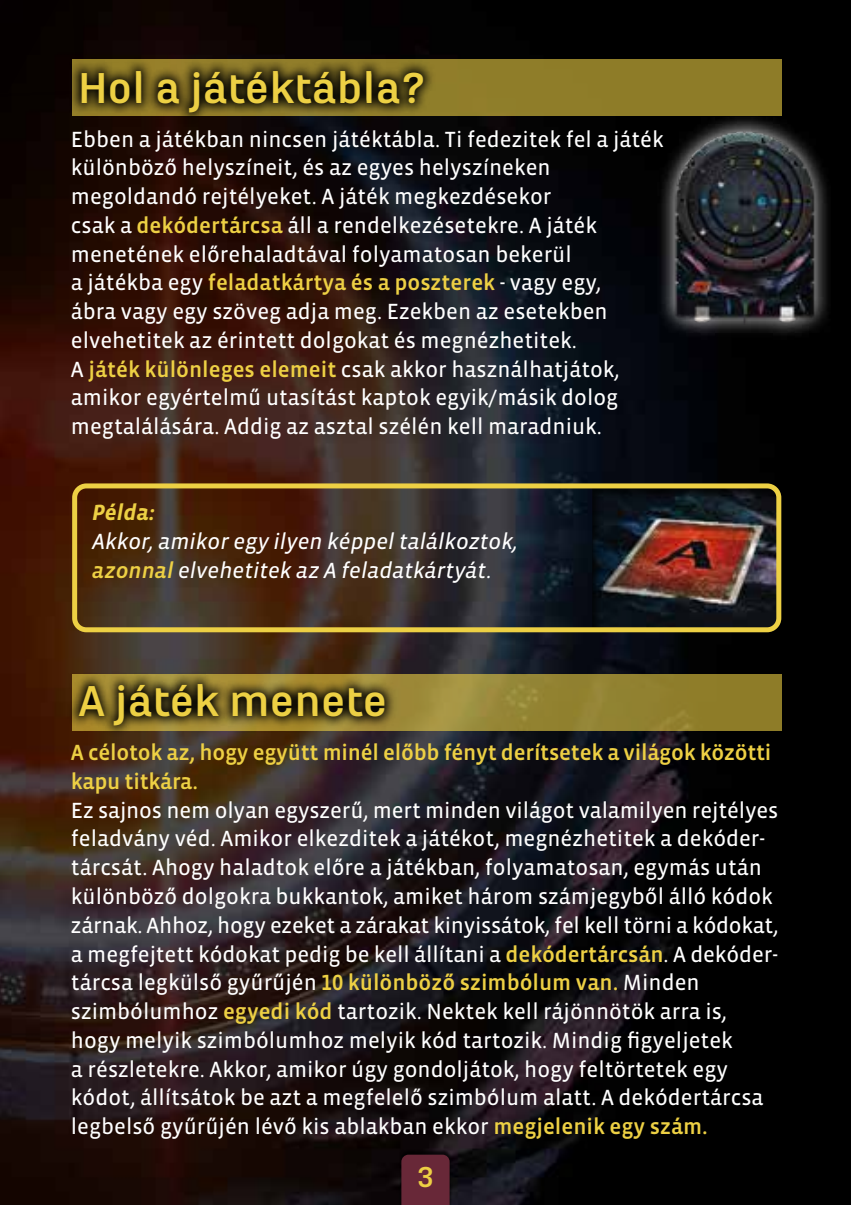
<style>
.page{position:relative;width:851px;height:1205px;background:#fff}
.page>*{position:absolute;margin:0;border:0;box-sizing:border-box;transform-origin:0 0}
.t1{font:700 45px "Marianina X Wd FY";color:#edd044}
.t2{font:700 30px "Marianina X Wd FY";color:#edd044}
.t3{font:22.5px/28.8px "Vista Sans H";color:#fff}
.t4{font:italic 22.5px/28.8px "Vista Sans H";color:#fff}
.t5{font:500 22.5px/28.8px "Vista Sans H";letter-spacing:-.01em;color:#edd044}
.t6{font:italic 700 22.5px "Vista Sans H";color:#edd044}
.s1{font-weight:500;color:#edd044}
</style>
<div class="page">
<img style="left:0;top:0;width:850px;height:1205px">
<div style="left:0;top:0;width:87px;height:137px;background:#080200"></div>
<svg style="left:0;top:137px;width:76px;height:549px;background:#310f03"></svg>
<svg style="left:397px;top:674px;width:384px;height:56px;background:#958432"></svg>
<div style="left:72px;top:59px;width:709px;height:57px;background:#8e7c28"></div>
<div style="left:399px;top:1149px;width:53px;height:56px;background:#000;opacity:.75"></div>
<div style="left:401px;top:1154px;width:48px;height:51px;background:#682838"></div>
<svg style="left:656px;top:113px;width:176px;height:227px;background:#100f0d"></svg>
<img style="left:666px;top:128px;width:156px;height:197px">
<svg style="left:72px;top:57px;width:364px;height:67px"></svg>
<svg style="left:67px;top:671px;width:330px;height:66px;background:#5e4e1f"></svg>
<div style="left:570px;top:468px;width:230px;height:165px;background:#000;opacity:.75"></div>
<div style="left:72px;top:483px;width:709px;height:149px;border:5px solid #edd044;border-radius:12px"></div>
<h1 class="t1" style="left:78px;top:64px;width:350px">Hol a játéktábla?</h1>
<p class="t3" style="left:71px;top:125px;width:594px">Ebben a játékban nincsen játéktábla. Ti fedezitek fel a játék különböző helyszíneit, és az egyes helyszíneken megoldandó rejtélyeket. A játék megkezdésekor<br>csak a <span class="s1">dekódertárcsa</span> áll a rendelkezésetekre. A játék menetének előrehaladtával folyamatosan bekerül<br>a játékba egy <span class="s1">feladatkártya és a poszterek</span> - vagy egy,<br>ábra vagy egy szöveg adja meg. Ezekben az esetekben elvehetitek az érintett dolgokat és megnézhetitek.<br>A <span class="s1">játék különleges elemeit</span> csak akkor használhatjátok, amikor egyértelmű utasítást kaptok egyik/másik dolog megtalálására. Addig az asztal szélén kell maradniuk.</p>
<p class="t6" style="left:92px;top:500px;width:64px">Példa:</p>
<p class="t4" style="left:92px;top:527px;width:427px">Akkor, amikor egy ilyen képpel találkoztok, <span class="s1">azonnal</span> elvehetitek az A feladatkártyát.</p>
<h1 class="t1" style="left:78px;top:677px;width:310px">A játék menete</h1>
<p class="t5" style="left:71px;top:738px;width:702px">A célotok az, hogy együtt minél előbb fényt derítsetek a világok közötti kapu titkára.</p>
<p class="t3" style="left:71px;top:796px;width:709px">Ez sajnos nem olyan egyszerű, mert minden világot valamilyen rejtélyes feladvány véd. Amikor elkezditek a játékot, megnézhetitek a dekóder&shy;tárcsát. Ahogy haladtok előre a játékban, folyamatosan, egymás után különböző dolgokra bukkantok, amiket három számjegyből álló kódok zárnak. Ahhoz, hogy ezeket a zárakat kinyissátok, fel kell törni a kódokat, a megfejtett kódokat pedig be kell állítani a <span class="s1">dekódertárcsán</span>. A dekóder&shy;tárcsa legkülső gyűrűjén <span class="s1">10 különböző szimbólum van.</span> Minden szimbólumhoz <span class="s1">egyedi kód</span> tartozik. Nektek kell rájönnötök arra is, hogy melyik szimbólumhoz melyik kód tartozik. Mindig figyeljetek<br>a részletekre. Akkor, amikor úgy gondoljátok, hogy feltörtetek egy kódot, állítsátok be azt a megfelelő szimbólum alatt. A dekódertárcsa legbelső gyűrűjén lévő kis ablakban ekkor <span class="s1">megjelenik egy szám.</span></p>
<h2 class="t2" style="left:416px;top:1161px;width:19px">3</h2>
</div>
